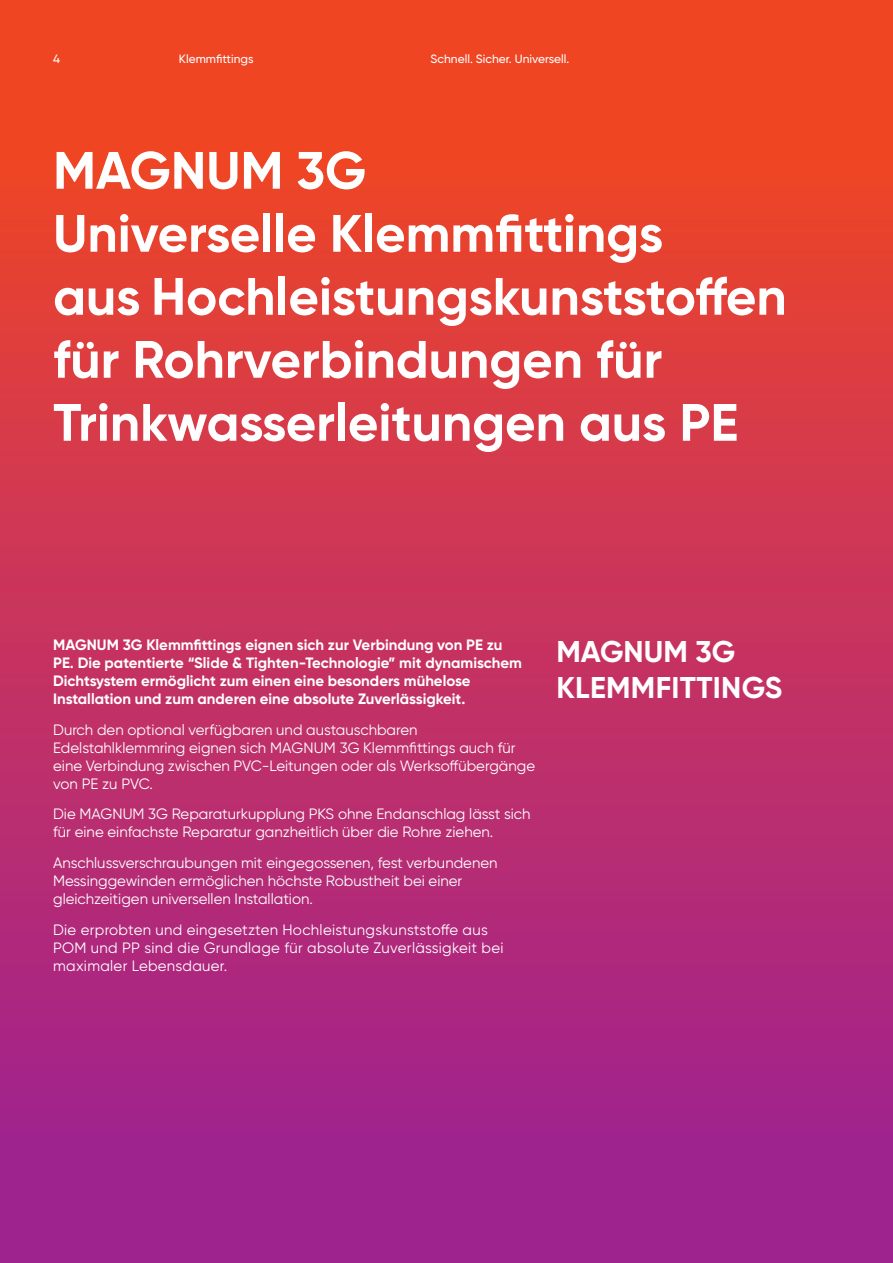
<style>
.page{position:relative;width:893px;height:1263px;background:#fff}
.page>*{position:absolute;margin:0;border:0;box-sizing:border-box;transform-origin:0 0}
._35pt_headline{font:700 52.5px/63px "Gilroy";color:#fff}
._20pt_headline{font:700 30px/36px "Gilroy";letter-spacing:.01em;color:#fff}
.body_txt{font:15px/18px "Gilroy";color:#fff}
.body_txt-2{font:700 15px/18px "Gilroy";color:#fff}
.body_txt-3{font:15px/18px "Gilroy";letter-spacing:.02em;color:#fff}
.t1{font:500 12px "Gilroy";color:#fff}
</style>
<div class="page">
<div style="left:0;top:0;width:893px;height:1263px;background:linear-gradient(to bottom,#f7491c,#991f9a)"></div>
<p class="t1" style="left:53px;top:51px;width:8px">4</p>
<p class="t1" style="left:179px;top:51px;width:76px">Klemmfittings</p>
<p class="t1" style="left:431px;top:51px;width:140px">Schnell. Sicher. Universell.</p>
<p class="_35pt_headline" style="left:53px;top:139px;width:315px">MAGNUM 3G</p>
<p class="_35pt_headline" style="left:53px;top:202px;width:612px">Universelle Klemmfittings</p>
<p class="_35pt_headline" style="left:53px;top:265px;width:735px">aus Hochleistungskunststoffen</p>
<p class="_35pt_headline" style="left:53px;top:328px;width:687px">für Rohrverbindungen für<br>Trinkwasserleitungen aus PE</p>
<p class="body_txt-2" style="left:53px;top:635px;width:470px">MAGNUM 3G Klemmfittings eignen sich zur Verbindung von PE zu PE. Die patentierte “Slide &amp; Tighten-Technologie” mit dynamischem Dichtsystem ermöglicht zum einen eine besonders mühelose Installation und zum anderen eine absolute Zuverlässigkeit.</p>
<p class="body_txt" style="left:53px;top:720px;width:483px">Durch den optional verfügbaren und austauschbaren Edelstahlklemmring eignen sich MAGNUM 3G Klemmfittings auch für eine Verbindung zwischen PVC-Leitungen oder als Werksoffübergänge von PE zu PVC.</p>
<p class="body_txt" style="left:53px;top:805px;width:479px">Die MAGNUM 3G Reparaturkupplung PKS ohne Endanschlag lässt sich für eine einfachste Reparatur ganzheitlich über die Rohre ziehen.</p>
<p class="body_txt" style="left:53px;top:854px;width:446px">Anschlussverschraubungen mit eingegossenen, fest verbundenen<br>Messinggewinden ermöglichen höchste Robustheit bei einer gleichzeitigen universellen Installation.</p>
<p class="body_txt-3" style="left:53px;top:920px;width:452px">Die erprobten und eingesetzten Hochleistungskunststoffe aus<br>POM und PP sind die Grundlage für absolute Zuverlässigkeit bei maximaler Lebensdauer.</p>
<p class="_20pt_headline" style="left:556px;top:633px;width:228px">MAGNUM 3G<br>KLEMMFITTINGS</p>
</div>
